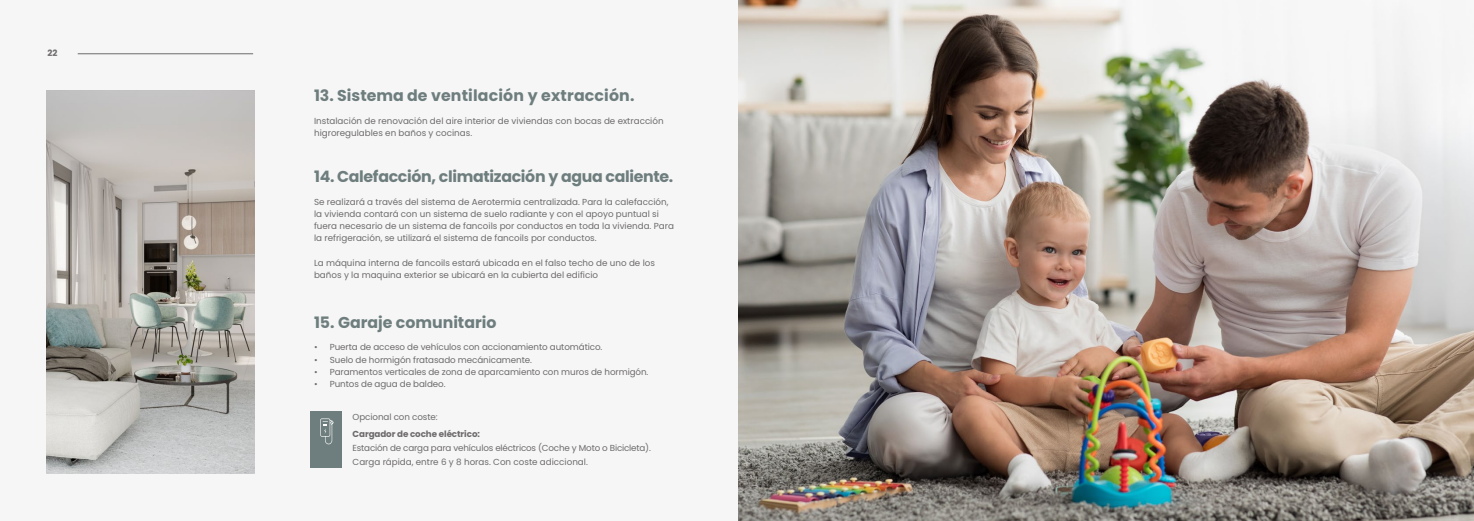
<style>
.page{position:relative;width:1474px;height:521px;background:#fff}
.page>*{position:absolute;margin:0;border:0;box-sizing:border-box;transform-origin:0 0}
.t1{font:700 15.75px "Poppins";color:#6e7d7d}
.t2{font:700 15.75px "Poppins";letter-spacing:-.02em;color:#6e7d7d}
.t3{font:8.75px/12.2px "Poppins";color:#6d6a6c}
.t4{font:8.75px/14px "Poppins";letter-spacing:-.02em;color:#6d6a6c}
.t5{font:700 8.75px "Poppins";letter-spacing:-.01em;color:#6d6a6c}
</style>
<div class="page">
<div style="left:0;top:0;width:1473px;height:521px;background:#f6f6f6"></div>
<hr style="left:78px;top:53px;width:175px;height:1px;background:#6d6a6c">
<div style="left:311px;top:411px;width:31px;height:56px;background:#6e7d7d"></div>
<svg style="left:320px;top:418px;width:13px;height:27px"></svg>
<img style="left:738px;top:0;width:735px;height:521px">
<img style="left:47px;top:90px;width:207px;height:384px">
<p class="t5" style="left:47px;top:48px;width:11px">22</p>
<h1 class="t1" style="left:314px;top:86px;width:322px">13. Sistema de ventilación y extracción.</h1>
<p class="t3" style="left:314px;top:115px;width:351px">Instalación de renovación del aire interior de viviendas con bocas de extracción higroregulables en baños y cocinas.</p>
<h1 class="t2" style="left:314px;top:167px;width:361px">14. Calefacción, climatización y agua caliente.</h1>
<p class="t3" style="left:314px;top:195px;width:361px">Se realizará a través del sistema de Aerotermia centralizada. Para la calefacción, la vivienda contará con un sistema de suelo radiante y con el apoyo puntual si fuera necesario de un sistema de fancoils por conductos en toda la vivienda. Para la refrigeración, se utilizará el sistema de fancoils por conductos.</p>
<p class="t3" style="left:314px;top:257px;width:342px">La máquina interna de fancoils estará ubicada en el falso techo de uno de los baños y la maquina exterior se ubicará en la cubierta del edificio</p>
<h1 class="t1" style="left:314px;top:313px;width:184px">15. Garaje comunitario</h1>
<p class="t3" style="left:314px;top:341px;width:290px">• Puerta de acceso de vehículos con accionamiento automático.</p>
<p class="t3" style="left:314px;top:353px;width:219px">• Suelo de hormigón fratasado mecánicamente.</p>
<p class="t3" style="left:314px;top:366px;width:336px">• Paramentos verticales de zona de aparcamiento con muros de hormigón.</p>
<p class="t3" style="left:314px;top:378px;width:133px">• Puntos de agua de baldeo.</p>
<p class="t5" style="left:352px;top:428px;width:129px">Cargador de coche eléctrico:</p>
<p class="t4" style="left:352px;top:441px;width:300px">Estación de carga para vehículos eléctricos (Coche y Moto o Bicicleta).<br>Carga rápida, entre 6 y 8 horas. Con coste adiccional.</p>
<p class="t3" style="left:352px;top:411px;width:87px">Opcional con coste:</p>
</div>
